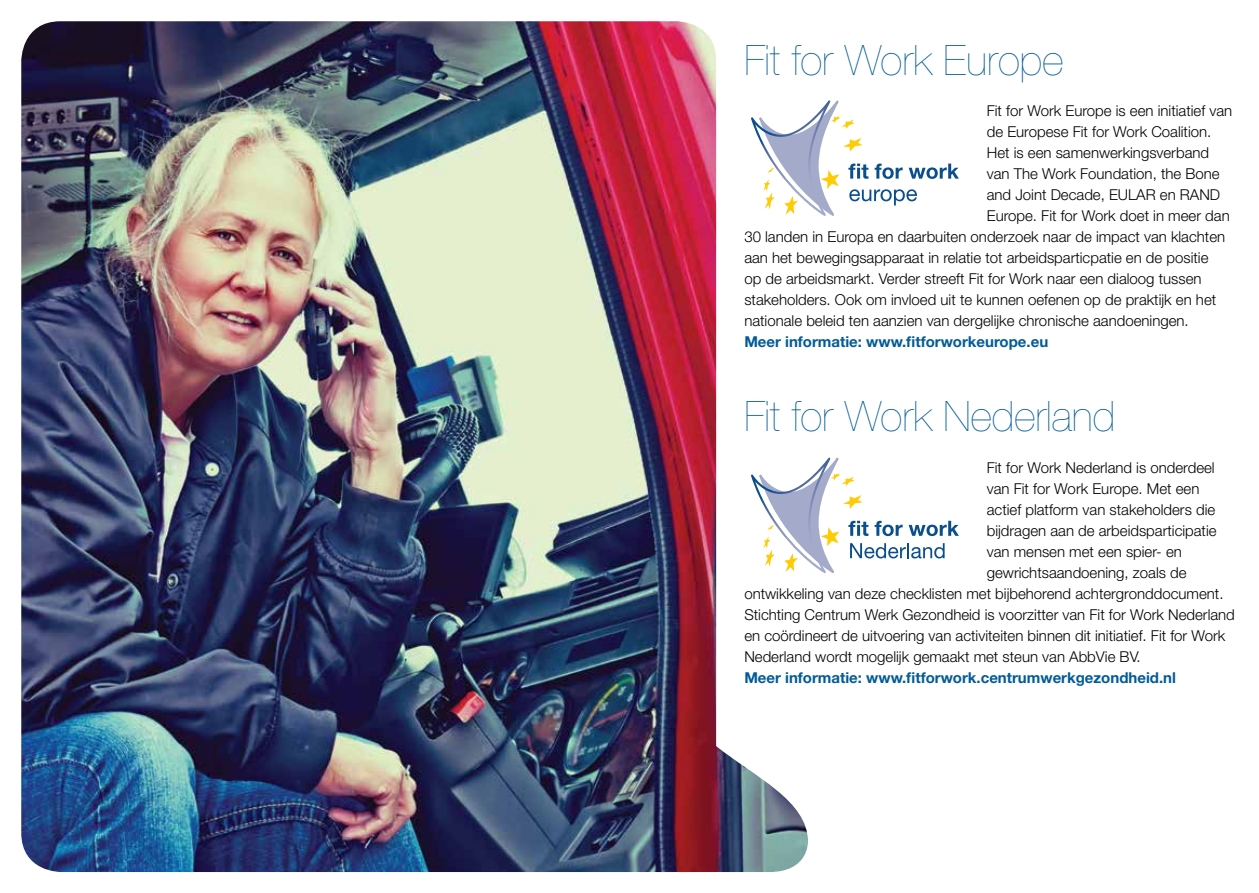
<style>
.page{position:relative;width:1259px;height:893px;background:#fff}
.page>*{position:absolute;margin:0;border:0;box-sizing:border-box;transform-origin:0 0}
.t1{font:200 42px "Helvetica Neue LT Std";color:#005b99}
.t2{font:300 15px "Helvetica Neue LT Std";color:#000}
.t3{font:700 15px "Helvetica Neue LT Std";color:#005b99}
</style>
<div class="page">
<img style="left:21px;top:21px;width:787px;height:851px">
<div style="left:751px;top:455px;width:208px;height:121px;background:#fff"></div>
<svg style="left:751px;top:457px;width:208px;height:116px"></svg>
<div style="left:751px;top:98px;width:208px;height:121px;background:#fff"></div>
<svg style="left:751px;top:100px;width:208px;height:116px"></svg>
<h1 class="t1" style="left:744px;top:36px;width:320px">Fit for Work Europe</h1>
<p class="t2" style="left:986px;top:101px;width:247px">Fit for Work Europe is een initiatief van</p>
<p class="t2" style="left:986px;top:122px;width:226px">de Europese Fit for Work Coalition.</p>
<p class="t2" style="left:986px;top:143px;width:224px">Het is een samenwerkingsverband</p>
<p class="t2" style="left:986px;top:164px;width:234px">van The Work Foundation, the Bone</p>
<p class="t2" style="left:986px;top:185px;width:235px">and Joint Decade, EULAR en RAND</p>
<p class="t2" style="left:986px;top:206px;width:244px">Europe. Fit for Work doet in meer dan</p>
<p class="t2" style="left:744px;top:227px;width:482px">30 landen in Europa en daarbuiten onderzoek naar de impact van klachten</p>
<p class="t2" style="left:744px;top:248px;width:466px">aan het bewegingsapparaat in relatie tot arbeidsparticpatie en de positie</p>
<p class="t2" style="left:744px;top:269px;width:459px">op de arbeidsmarkt. Verder streeft Fit for Work naar een dialoog tussen</p>
<p class="t2" style="left:744px;top:290px;width:473px">stakeholders. Ook om invloed uit te kunnen oefenen op de praktijk en het</p>
<p class="t2" style="left:744px;top:311px;width:446px">nationale beleid ten aanzien van dergelijke chronische aandoeningen.</p>
<p class="t3" style="left:744px;top:332px;width:305px">Meer informatie: www.fitforworkeurope.eu</p>
<h1 class="t1" style="left:744px;top:391px;width:373px">Fit for Work Nederland</h1>
<p class="t2" style="left:986px;top:458px;width:229px">Fit for Work Nederland is onderdeel</p>
<p class="t2" style="left:986px;top:479px;width:214px">van Fit for Work Europe. Met een</p>
<p class="t2" style="left:986px;top:500px;width:230px">actief platform van stakeholders die</p>
<p class="t2" style="left:986px;top:521px;width:231px">bijdragen aan de arbeidsparticipatie</p>
<p class="t2" style="left:986px;top:542px;width:197px">van mensen met een spier- en</p>
<p class="t2" style="left:986px;top:563px;width:201px">gewrichtsaandoening, zoals de</p>
<p class="t2" style="left:744px;top:584px;width:481px">ontwikkeling van deze checklisten met bijbehorend achtergronddocument.</p>
<p class="t2" style="left:744px;top:605px;width:492px">Stichting Centrum Werk Gezondheid is voorzitter van Fit for Work Nederland</p>
<p class="t2" style="left:744px;top:626px;width:482px">en coördineert de uitvoering van activiteiten binnen dit initiatief. Fit for Work</p>
<p class="t2" style="left:744px;top:647px;width:398px">Nederland wordt mogelijk gemaakt met steun van AbbVie BV.</p>
<p class="t3" style="left:744px;top:668px;width:433px">Meer informatie: www.fitforwork.centrumwerkgezondheid.nl</p>
</div>
